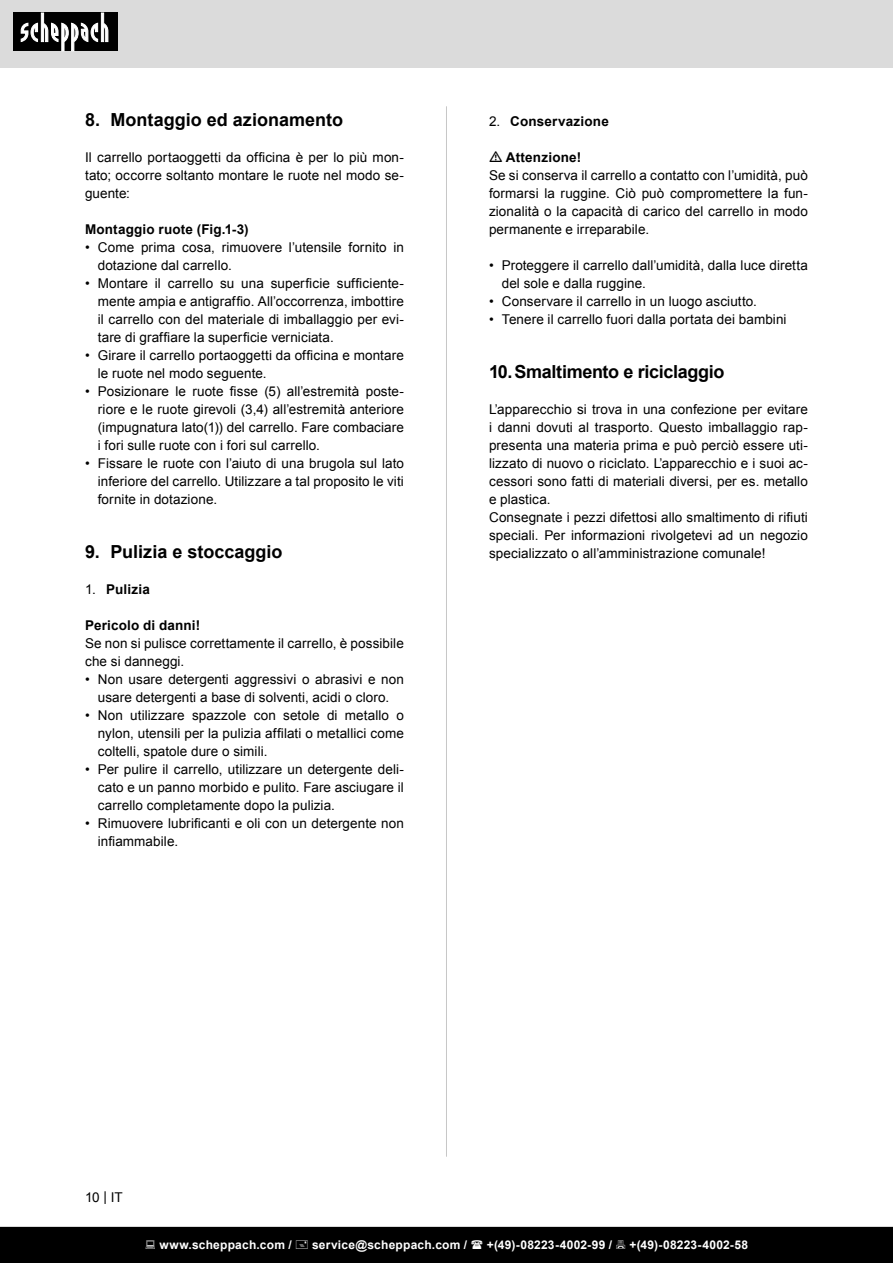
<style>
.page{position:relative;width:893px;height:1263px;background:#fff}
.page>*{position:absolute;margin:0;border:0;box-sizing:border-box;transform-origin:0 0}
.t1{font:700 18px "Arial";color:#000}
.t2{font:700 18px "Arial";letter-spacing:-.02em;color:#000}
.Basiseinstellung{font:13.5px/18px "Arial";letter-spacing:.005em;color:#000;text-align:justify}
.Grundtext_Bold{font:700 13.5px "Arial";letter-spacing:.015em;color:#000}
.t3{font:700 12px "Arial";letter-spacing:.02em;color:#fff}
.s1{font-weight:400}
</style>
<div class="page">
<div style="left:0;top:0;width:893px;height:67px;background:#dbdbdb"></div>
<div style="left:13px;top:13px;width:105px;height:38px;background:#000"></div>
<svg style="left:21px;top:13px;width:87px;height:38px"></svg>
<hr style="left:446px;top:106px;width:1px;height:1051px;background:#c7c7c7">
<div style="left:0;top:1227px;width:893px;height:36px;background:#000"></div>
<p class="t1" style="left:85px;top:108px;width:260px">8. Montaggio ed azionamento</p>
<p class="Basiseinstellung" style="left:85px;top:148px;width:320px">Il carrello portaoggetti da officina è per lo più mon&shy;tato; occorre soltanto montare le ruote nel modo se&shy;guente:</p>
<p class="Grundtext_Bold" style="left:85px;top:220px;width:165px">Montaggio ruote (Fig.1-3)</p>
<p class="Basiseinstellung" style="left:98px;top:238px;width:308px;text-indent:-13px">• Come prima cosa, rimuovere l’utensile fornito in dotazione dal carrello.</p>
<p class="Basiseinstellung" style="left:98px;top:274px;width:308px;text-indent:-13px">• Montare il carrello su una superficie sufficiente&shy;mente ampia e antigraffio. All’occorrenza, imbottire il carrello con del materiale di imballaggio per evi&shy;tare di graffiare la superficie verniciata.</p>
<p class="Basiseinstellung" style="left:98px;top:346px;width:308px;text-indent:-13px">• Girare il carrello portaoggetti da officina e montare le ruote nel modo seguente.</p>
<p class="Basiseinstellung" style="left:98px;top:382px;width:308px;text-indent:-13px">• Posizionare le ruote fisse (5) all’estremità poste&shy;riore e le ruote girevoli (3,4) all’estremità anteriore (impugnatura lato(1)) del carrello. Fare combaciare i fori sulle ruote con i fori sul carrello.</p>
<p class="Basiseinstellung" style="left:98px;top:454px;width:308px;text-indent:-13px">• Fissare le ruote con l’aiuto di una brugola sul lato inferiore del carrello. Utilizzare a tal proposito le viti fornite in dotazione.</p>
<p class="t1" style="left:85px;top:540px;width:199px">9. Pulizia e stoccaggio</p>
<p class="Grundtext_Bold" style="left:85px;top:580px;width:66px"><span class="s1">1.</span> Pulizia</p>
<p class="Grundtext_Bold" style="left:85px;top:616px;width:117px">Pericolo di danni!</p>
<p class="Basiseinstellung" style="left:85px;top:634px;width:320px">Se non si pulisce correttamente il carrello, è possibile che si danneggi.</p>
<p class="Basiseinstellung" style="left:85px;top:670px;width:320px;text-align:center">• Non usare detergenti aggressivi o abrasivi e non usare detergenti a base di solventi, acidi o cloro.</p>
<p class="Basiseinstellung" style="left:98px;top:706px;width:308px;text-indent:-13px">• Non utilizzare spazzole con setole di metallo o nylon, utensili per la pulizia affilati o metallici come coltelli, spatole dure o simili.</p>
<p class="Basiseinstellung" style="left:98px;top:760px;width:308px;text-indent:-13px">• Per pulire il carrello, utilizzare un detergente deli&shy;cato e un panno morbido e pulito. Fare asciugare il carrello completamente dopo la pulizia.</p>
<p class="Basiseinstellung" style="left:98px;top:814px;width:308px;text-indent:-13px">• Rimuovere lubrificanti e oli con un detergente non infiammabile.</p>
<p class="Grundtext_Bold" style="left:489px;top:112px;width:121px"><span class="s1">2.</span> Conservazione</p>
<p class="Grundtext_Bold" style="left:506px;top:148px;width:77px">Attenzione!</p>
<p class="Basiseinstellung" style="left:489px;top:166px;width:320px">Se si conserva il carrello a contatto con l’umidità, può formarsi la ruggine. Ciò può compromettere la fun&shy;zionalità o la capacità di carico del carrello in modo permanente e irreparabile.</p>
<p class="Basiseinstellung" style="left:502px;top:256px;width:308px;text-indent:-13px">• Proteggere il carrello dall’umidità, dalla luce diretta del sole e dalla ruggine.</p>
<p class="Basiseinstellung" style="left:489px;top:292px;width:269px">• Conservare il carrello in un luogo asciutto.</p>
<p class="Basiseinstellung" style="left:489px;top:310px;width:299px">• Tenere il carrello fuori dalla portata dei bambini</p>
<p class="t2" style="left:489px;top:360px;width:237px">10.Smaltimento e riciclaggio</p>
<p class="Basiseinstellung" style="left:489px;top:400px;width:320px">L’apparecchio si trova in una confezione per evitare i danni dovuti al trasporto. Questo imballaggio rap&shy;presenta una materia prima e può perciò essere uti&shy;lizzato di nuovo o riciclato. L’apparecchio e i suoi ac&shy;cessori sono fatti di materiali diversi, per es. metallo e plastica.</p>
<p class="Basiseinstellung" style="left:489px;top:508px;width:320px">Consegnate i pezzi difettosi allo smaltimento di rifiuti speciali. Per informazioni rivolgetevi ad un negozio specializzato o all’amministrazione comunale!</p>
<p class="Basiseinstellung" style="left:85px;top:1188px;width:39px">10 | IT</p>
<p class="t3" style="left:159px;top:1236px;width:134px">www.scheppach.com /</p>
<p class="t3" style="left:312px;top:1236px;width:157px">service@scheppach.com /</p>
<p class="t3" style="left:487px;top:1236px;width:127px">+(49)-08223-4002-99 /</p>
<p class="t3" style="left:629px;top:1236px;width:120px">+(49)-08223-4002-58</p>
</div>
